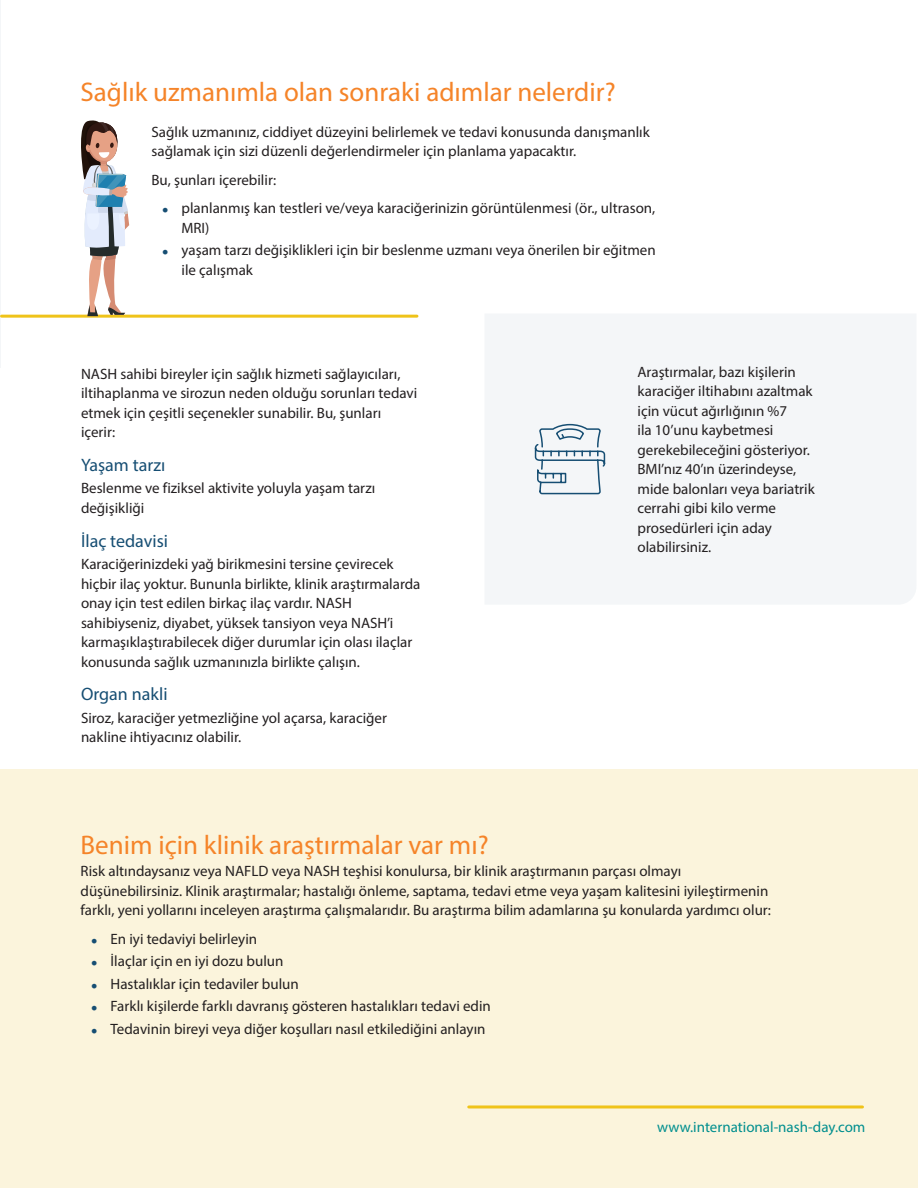
<style>
.page{position:relative;width:918px;height:1188px;background:#fff}
.page>*{position:absolute;margin:0;border:0;box-sizing:border-box;transform-origin:0 0}
.H2_orange{font:27px "Myriad Pro";color:#f58429}
.H3_blue{font:18px "Myriad Pro";color:#164e73}
.paragraph{font:15px/19.5px "Myriad Pro";color:#231f20}
.H3_orange{font:15px "Myriad Pro";color:#008e8e}
.s1{font-size:22.5px;color:#164e73}
</style>
<div class="page">
<div style="left:0;top:769px;width:918px;height:419px;background:#fbf4dc"></div>
<hr style="left:0;top:0;width:1px;height:368px;background:#164e73">
<div style="left:485px;top:314px;width:431px;height:290px;background:#f4f6f8"></div>
<hr style="left:469px;top:1105px;width:393px;height:3px;background:#efc319">
<hr style="left:2px;top:315px;width:415px;height:3px;background:#efc319">
<svg style="left:534px;top:423px;width:72px;height:72px"></svg>
<svg style="left:78px;top:120px;width:51px;height:196px"></svg>
<p class="H2_orange" style="left:81px;top:76px;width:537px">Sağlık uzmanımla olan sonraki adımlar nelerdir?</p>
<p class="paragraph" style="left:152px;top:122px;width:500px">Sağlık uzmanınız, ciddiyet düzeyini belirlemek ve tedavi konusunda danışmanlık sağlamak için sizi düzenli değerlendirmeler için planlama yapacaktır.</p>
<p class="paragraph" style="left:152px;top:170px;width:126px">Bu, şunları içerebilir:</p>
<p class="paragraph" style="left:182px;top:198px;width:475px;text-indent:-20px"><span class="s1">•</span> planlanmış kan testleri ve/veya karaciğerinizin görüntülenmesi (ör., ultrason,<br>MRI)</p>
<p class="paragraph" style="left:182px;top:240px;width:476px;text-indent:-20px"><span class="s1">•</span> yaşam tarzı değişiklikleri için bir beslenme uzmanı veya önerilen bir eğitmen ile çalışmak</p>
<p class="paragraph" style="left:81px;top:364px;width:338px">NASH sahibi bireyler için sağlık hizmeti sağlayıcıları, iltihaplanma ve sirozun neden olduğu sorunları tedavi etmek için çeşitli seçenekler sunabilir. Bu, şunları içerir:</p>
<p class="H3_blue" style="left:81px;top:454px;width:86px">Yaşam tarzı</p>
<p class="paragraph" style="left:81px;top:478px;width:296px">Beslenme ve fiziksel aktivite yoluyla yaşam tarzı değişikliği</p>
<p class="H3_blue" style="left:81px;top:529px;width:89px">İlaç tedavisi</p>
<p class="paragraph" style="left:81px;top:554px;width:341px">Karaciğerinizdeki yağ birikmesini tersine çevirecek hiçbir ilaç yoktur. Bununla birlikte, klinik araştırmalarda onay için test edilen birkaç ilaç vardır. NASH sahibiyseniz, diyabet, yüksek tansiyon veya NASH’i karmaşıklaştırabilecek diğer durumlar için olası ilaçlar konusunda sağlık uzmanınızla birlikte çalışın.</p>
<p class="H3_blue" style="left:81px;top:683px;width:88px">Organ nakli</p>
<p class="paragraph" style="left:81px;top:708px;width:308px">Siroz, karaciğer yetmezliğine yol açarsa, karaciğer nakline ihtiyacınız olabilir.</p>
<p class="paragraph" style="left:638px;top:362px;width:179px">Araştırmalar, bazı kişilerin karaciğer iltihabını azaltmak için vücut ağırlığının %7<br>ila 10’unu kaybetmesi gerekebileceğini gösteriyor.<br>BMI’nız 40’ın üzerindeyse, mide balonları veya bariatrik cerrahi gibi kilo verme prosedürleri için aday olabilirsiniz.</p>
<p class="H2_orange" style="left:81px;top:828px;width:410px">Benim için klinik araştırmalar var mı?</p>
<p class="paragraph" style="left:81px;top:861px;width:692px">Risk altındaysanız veya NAFLD veya NASH teşhisi konulursa, bir klinik araştırmanın parçası olmayı düşünebilirsiniz. Klinik araştırmalar; hastalığı önleme, saptama, tedavi etme veya yaşam kalitesini iyileştirmenin farklı, yeni yollarını inceleyen araştırma çalışmalarıdır. Bu araştırma bilim adamlarına şu konularda yardımcı olur:</p>
<p class="paragraph" style="left:91px;top:929px;width:168px"><span class="s1">•</span> En iyi tedaviyi belirleyin</p>
<p class="paragraph" style="left:91px;top:951px;width:194px"><span class="s1">•</span> İlaçlar için en iyi dozu bulun</p>
<p class="paragraph" style="left:91px;top:974px;width:209px"><span class="s1">•</span> Hastalıklar için tedaviler bulun</p>
<p class="paragraph" style="left:91px;top:996px;width:401px"><span class="s1">•</span> Farklı kişilerde farklı davranış gösteren hastalıkları tedavi edin</p>
<p class="paragraph" style="left:91px;top:1019px;width:396px"><span class="s1">•</span> Tedavinin bireyi veya diğer koşulları nasıl etkilediğini anlayın</p>
<p class="H3_orange" style="left:657px;top:1117px;width:210px">www.international-nash-day.com</p>
</div>
